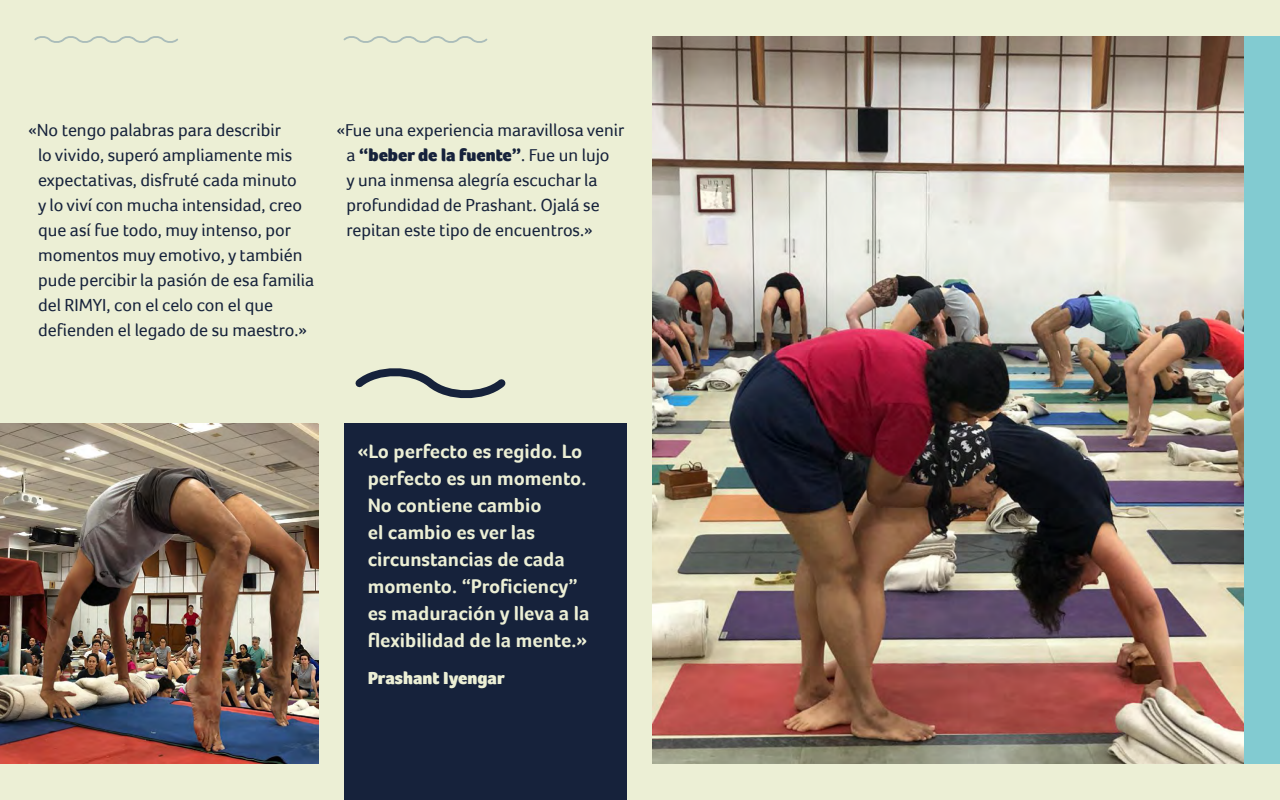
<style>
.page{position:relative;width:1280px;height:800px;background:#ecefd5}
.page>*{position:absolute;margin:0;border:0;box-sizing:border-box;transform-origin:0 0}
.t1{font:700 20px/27px "Foco";color:#ecefd5}
.t2{font:18px/25px "Foco";color:#16223b}
.t3{font:900 18px "Foco";color:#ecefd5}
.s1{font-weight:900}
</style>
<div class="page">
<img style="left:653px;top:36px;width:591px;height:728px">
<svg style="left:34px;top:36px;width:144px;height:7px"></svg>
<svg style="left:343px;top:36px;width:145px;height:7px"></svg>
<svg style="left:355px;top:369px;width:151px;height:30px"></svg>
<div style="left:344px;top:423px;width:283px;height:377px;background:#16223b"></div>
<img style="left:0;top:423px;width:319px;height:341px">
<div style="left:1244px;top:36px;width:36px;height:728px;background:#82cbd1"></div>
<p class="t2" style="left:38px;top:117px;width:278px;text-indent:-10px">«No tengo palabras para describir<br>lo vivido, superó ampliamente mis expectativas, disfruté cada minuto<br>y lo viví con mucha intensidad, creo que así fue todo, muy intenso, por momentos muy emotivo, y también pude percibir la pasión de esa familia del RIMYI, con el celo con el que defienden el legado de su maestro.»</p>
<p class="t2" style="left:346px;top:117px;width:279px;text-indent:-10px">«Fue una experiencia maravillosa venir a <span class="s1">“beber de la fuente”</span>. Fue un lujo<br>y una inmensa alegría escuchar la profundidad de Prashant. Ojalá se repitan este tipo de encuentros.»</p>
<p class="t1" style="left:368px;top:438px;width:223px;text-indent:-10px">«Lo perfecto es regido. Lo perfecto es un momento.<br>No contiene cambio<br>el cambio es ver las circunstancias de cada momento. “Proficiency” es maduración y lleva a la flexibilidad de la mente.»</p>
<p class="t3" style="left:368px;top:668px;width:138px">Prashant Iyengar</p>
</div>
